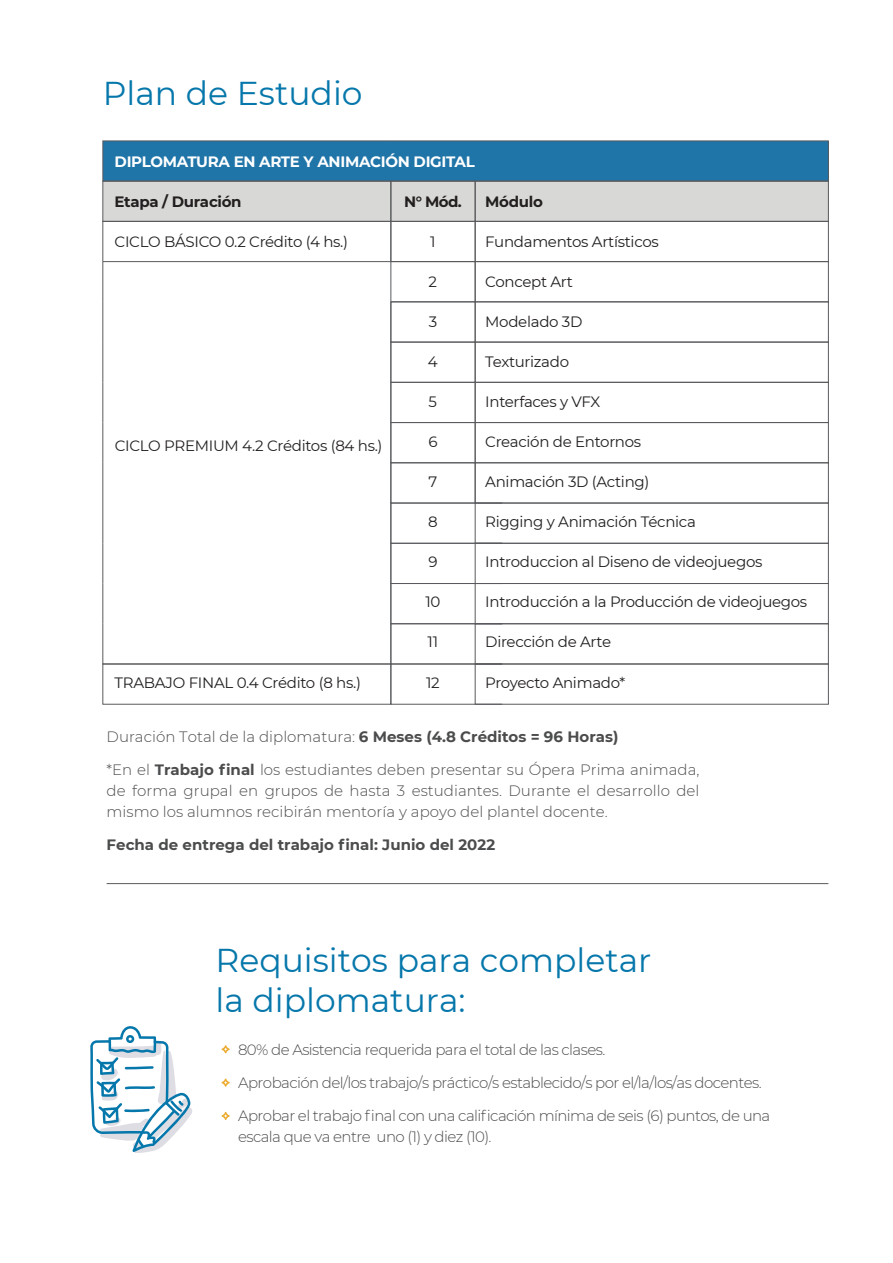
<style>
.page{position:relative;width:893px;height:1263px;background:#fff}
.page>*{position:absolute;margin:0;border:0;box-sizing:border-box;transform-origin:0 0}
.t1{font:33px/39.6px "Montserrat";color:#0677ab}
.t2{font:300 15px/21px "Montserrat";letter-spacing:-.04em;color:#4b4c4d;text-align:justify}
.t3{font:15px "Montserrat";letter-spacing:-.02em;color:#231f20}
.t4{font:300 15px "Montserrat";color:#4b4c4d}
.t5{font:700 15px "Montserrat";color:#4b4c4d}
.t6{font:700 15px "Montserrat";letter-spacing:-.02em;color:#fff}
.t7{font:700 15px "Montserrat";letter-spacing:-.02em;color:#231f20}
.s1{font-weight:700}
</style>
<div class="page">
<div style="left:103px;top:141px;width:725px;height:40px;background:#1f74a8"></div>
<div style="left:103px;top:181px;width:725px;height:40px;background:#d8d8d6"></div>
<div style="left:102px;top:141px;width:289px;height:40px;border:1px solid #595a5d"></div>
<hr style="left:391px;top:141px;width:198px;height:1px;background:#595a5d">
<div style="left:589px;top:141px;width:240px;height:40px;border:1px solid #595a5d"></div>
<div style="left:102px;top:181px;width:289px;height:41px;border:1px solid #595a5d"></div>
<div style="left:390px;top:181px;width:86px;height:41px;border:1px solid #595a5d"></div>
<div style="left:475px;top:181px;width:354px;height:41px;border:1px solid #595a5d"></div>
<div style="left:102px;top:221px;width:289px;height:41px;border:1px solid #595a5d"></div>
<div style="left:390px;top:221px;width:86px;height:41px;border:1px solid #595a5d"></div>
<div style="left:475px;top:221px;width:354px;height:41px;border:1px solid #595a5d"></div>
<svg style="left:102px;top:261px;width:373px;height:42px"></svg>
<div style="left:475px;top:261px;width:354px;height:41px;border:1px solid #595a5d"></div>
<hr style="left:102px;top:302px;width:1px;height:40px;background:#595a5d">
<div style="left:390px;top:301px;width:86px;height:41px;border:1px solid #595a5d"></div>
<div style="left:475px;top:301px;width:354px;height:41px;border:1px solid #595a5d"></div>
<hr style="left:102px;top:342px;width:1px;height:40px;background:#595a5d">
<div style="left:390px;top:342px;width:86px;height:41px;border:1px solid #595a5d"></div>
<div style="left:475px;top:342px;width:354px;height:41px;border:1px solid #595a5d"></div>
<hr style="left:102px;top:382px;width:1px;height:41px;background:#595a5d">
<div style="left:390px;top:382px;width:86px;height:41px;border:1px solid #595a5d"></div>
<div style="left:475px;top:382px;width:354px;height:41px;border:1px solid #595a5d"></div>
<hr style="left:102px;top:423px;width:1px;height:40px;background:#595a5d">
<div style="left:390px;top:422px;width:86px;height:41px;border:1px solid #595a5d"></div>
<div style="left:475px;top:422px;width:354px;height:41px;border:1px solid #595a5d"></div>
<hr style="left:102px;top:463px;width:1px;height:40px;background:#595a5d">
<div style="left:390px;top:462px;width:86px;height:41px;border:1px solid #595a5d"></div>
<div style="left:475px;top:462px;width:354px;height:41px;border:1px solid #595a5d"></div>
<hr style="left:102px;top:503px;width:1px;height:40px;background:#595a5d">
<div style="left:390px;top:503px;width:113px;height:41px;border:1px solid #595a5d"></div>
<div style="left:475px;top:503px;width:354px;height:41px;border:1px solid #595a5d"></div>
<hr style="left:102px;top:543px;width:1px;height:40px;background:#595a5d">
<div style="left:390px;top:543px;width:113px;height:41px;border:1px solid #595a5d"></div>
<div style="left:475px;top:543px;width:354px;height:41px;border:1px solid #595a5d"></div>
<hr style="left:102px;top:583px;width:1px;height:41px;background:#595a5d">
<div style="left:390px;top:583px;width:113px;height:41px;border:1px solid #595a5d"></div>
<div style="left:475px;top:583px;width:354px;height:41px;border:1px solid #595a5d"></div>
<div style="left:102px;top:623px;width:289px;height:41px;border:1px solid #595a5d"></div>
<div style="left:390px;top:623px;width:113px;height:41px;border:1px solid #595a5d"></div>
<div style="left:475px;top:623px;width:354px;height:41px;border:1px solid #595a5d"></div>
<div style="left:102px;top:664px;width:289px;height:41px;border:1px solid #595a5d"></div>
<div style="left:390px;top:664px;width:113px;height:41px;border:1px solid #595a5d"></div>
<div style="left:475px;top:664px;width:354px;height:41px;border:1px solid #595a5d"></div>
<hr style="left:107px;top:883px;width:721px;height:1px;background:#595a5d">
<svg style="left:222px;top:1045px;width:8px;height:8px"></svg>
<svg style="left:222px;top:1078px;width:8px;height:9px"></svg>
<svg style="left:222px;top:1112px;width:8px;height:8px"></svg>
<svg style="left:90px;top:1026px;width:102px;height:127px"></svg>
<h1 class="t1" style="left:103px;top:73px;width:261px">Plan de Estudio</h1>
<p class="t6" style="left:115px;top:151px;width:362px">DIPLOMATURA EN ARTE Y ANIMACIÓN DIGITAL</p>
<p class="t7" style="left:115px;top:191px;width:129px">Etapa / Duración</p>
<p class="t7" style="left:404px;top:191px;width:59px">N° Mód.</p>
<p class="t7" style="left:485px;top:191px;width:59px">Módulo</p>
<p class="t3" style="left:115px;top:231px;width:235px">CICLO BÁSICO 0.2 Crédito (4 hs.)</p>
<p class="t3" style="left:430px;top:231px;width:7px">1</p>
<p class="t3" style="left:485px;top:231px;width:175px">Fundamentos Artísticos</p>
<p class="t3" style="left:429px;top:271px;width:10px">2</p>
<p class="t3" style="left:485px;top:271px;width:89px">Concept Art</p>
<p class="t3" style="left:429px;top:311px;width:10px">3</p>
<p class="t3" style="left:485px;top:311px;width:99px">Modelado 3D</p>
<p class="t3" style="left:428px;top:351px;width:11px">4</p>
<p class="t3" style="left:485px;top:351px;width:85px">Texturizado</p>
<p class="t3" style="left:429px;top:391px;width:10px">5</p>
<p class="t3" style="left:485px;top:391px;width:116px">Interfaces y VFX</p>
<p class="t3" style="left:428px;top:432px;width:11px">6</p>
<p class="t3" style="left:485px;top:432px;width:157px">Creación de Entornos</p>
<p class="t3" style="left:428px;top:472px;width:10px">7</p>
<p class="t3" style="left:485px;top:472px;width:166px">Animación 3D (Acting)</p>
<p class="t3" style="left:428px;top:512px;width:11px">8</p>
<p class="t3" style="left:485px;top:512px;width:212px">Rigging y Animación Técnica</p>
<p class="t3" style="left:428px;top:552px;width:11px">9</p>
<p class="t3" style="left:485px;top:552px;width:279px">Introduccion al Diseno de videojuegos</p>
<p class="t3" style="left:425px;top:592px;width:17px">10</p>
<p class="t3" style="left:485px;top:592px;width:323px">Introducción a la Producción de videojuegos</p>
<p class="t3" style="left:428px;top:632px;width:12px">11</p>
<p class="t3" style="left:485px;top:632px;width:127px">Dirección de Arte</p>
<p class="t3" style="left:115px;top:672px;width:248px">TRABAJO FINAL 0.4 Crédito (8 hs.)</p>
<p class="t3" style="left:426px;top:672px;width:15px">12</p>
<p class="t3" style="left:485px;top:672px;width:142px">Proyecto Animado*</p>
<p class="t3" style="left:115px;top:436px;width:269px">CICLO PREMIUM 4.2 Créditos (84 hs.)</p>
<p class="t4" style="left:107px;top:727px;width:513px">Duración Total de la diplomatura: <span class="s1">6 Meses (4.8 Créditos = 96 Horas)</span></p>
<p class="t2" style="left:107px;top:759px;width:594px">*En el <span class="s1">Trabajo final</span> los estudiantes deben presentar su Ópera Prima animada, de forma grupal en grupos de hasta 3 estudiantes. Durante el desarrollo del mismo los alumnos recibirán mentoría y apoyo del plantel docente.</p>
<p class="t5" style="left:107px;top:834px;width:390px">Fecha de entrega del trabajo final: Junio del 2022</p>
<h1 class="t1" style="left:216px;top:940px;width:437px">Requisitos para completar la diplomatura:</h1>
<p class="t2" style="left:238px;top:1038px;width:369px">80% de Asistencia requerida para el total de las clases.</p>
<p class="t2" style="left:238px;top:1071px;width:525px">Aprobación del/los trabajo/s práctico/s establecido/s por el/la/los/as docentes.</p>
<p class="t2" style="left:238px;top:1104px;width:534px">Aprobar el trabajo final con una calificación mínima de seis (6) puntos, de una escala que va entre uno (1) y diez (10).</p>
</div>
